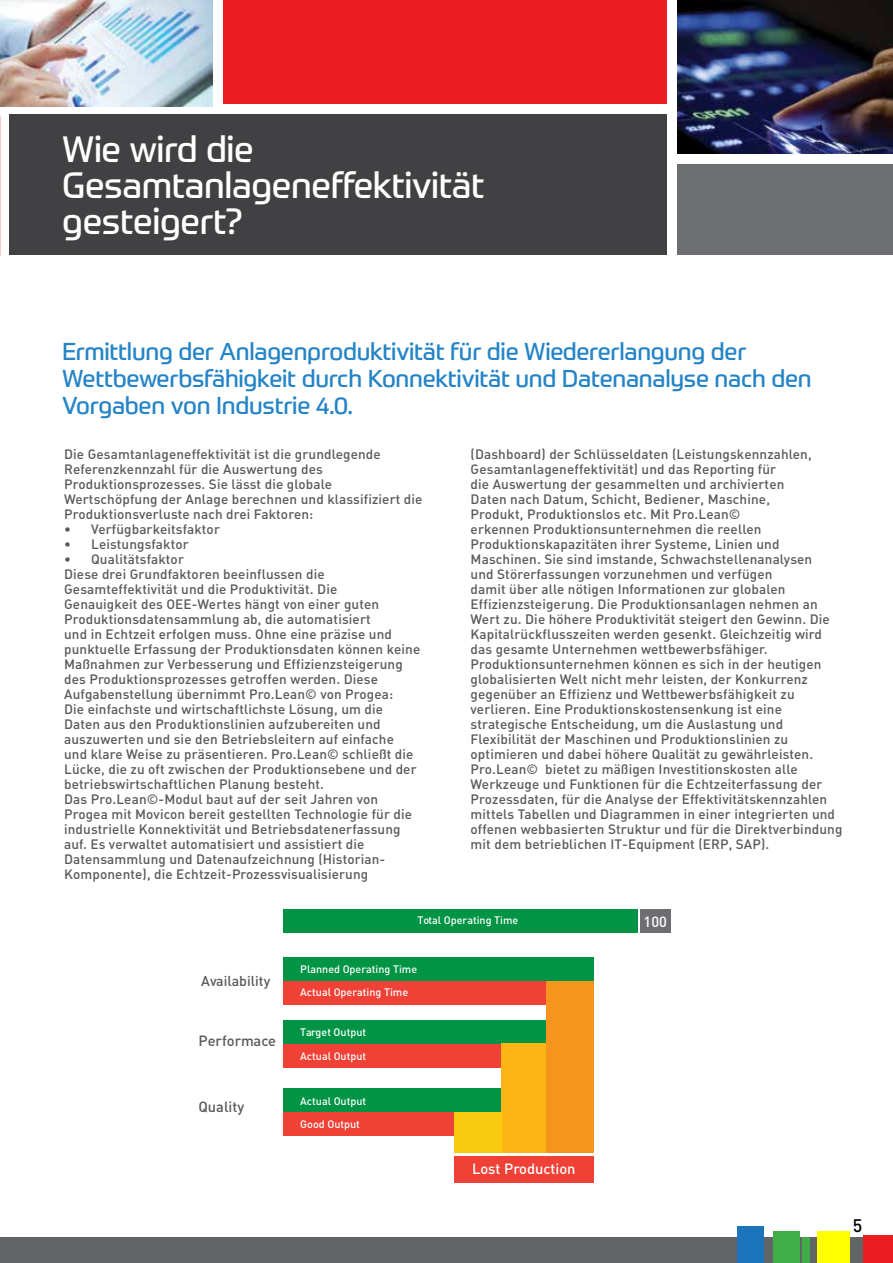
<style>
.page{position:relative;width:893px;height:1263px;background:#fff}
.page>*{position:absolute;margin:0;border:0;box-sizing:border-box;transform-origin:0 0}
.t1{font:36px/36px "Prometo";letter-spacing:-.01em;color:#fff}
.t2{font:24px/27px "Prometo";letter-spacing:-.01em;color:#2484c6}
.t3{font:18px "DIN Medium Alternate";color:#000}
.t4{font:500 14.7px "DIN";color:#58595b}
.t5{font:500 14.7px "DIN";color:#fff}
.t6{font:500 14.1px "DIN";color:#58595b}
.t7{font:13.5px/15px "DIN Medium Alternate";letter-spacing:.01em;color:#58595b}
.t8{font:500 10.8px "DIN";color:#fff}
</style>
<div class="page">
<div style="left:0;top:1237px;width:893px;height:26px;background:#636466"></div>
<div style="left:738px;top:1226px;width:26px;height:37px;background:#1c75bc"></div>
<div style="left:773px;top:1231px;width:26px;height:32px;background:#41ad49"></div>
<div style="left:802px;top:1237px;width:8px;height:26px;background:#41ad49"></div>
<div style="left:817px;top:1231px;width:33px;height:32px;background:#ff0"></div>
<div style="left:862px;top:1235px;width:31px;height:28px;background:#ed1d24"></div>
<div style="left:9px;top:114px;width:658px;height:141px;background:#414042"></div>
<div style="left:677px;top:165px;width:216px;height:90px;background:#6d6e71"></div>
<img style="left:0;top:0;width:213px;height:106px">
<div style="left:223px;top:0;width:444px;height:104px;background:#ed1d24"></div>
<img style="left:677px;top:0;width:216px;height:154px">
<div style="left:640px;top:909px;width:30px;height:24px;background:#6d6e71"></div>
<div style="left:454px;top:1157px;width:140px;height:26px;background:#ef4136"></div>
<div style="left:283px;top:909px;width:355px;height:24px;background:#009444"></div>
<div style="left:283px;top:957px;width:311px;height:24px;background:#009444"></div>
<div style="left:283px;top:1020px;width:264px;height:24px;background:#009444"></div>
<div style="left:283px;top:1112px;width:171px;height:24px;background:#ef4136"></div>
<div style="left:283px;top:1044px;width:218px;height:23px;background:#ef4136"></div>
<div style="left:283px;top:981px;width:264px;height:24px;background:#ef4136"></div>
<div style="left:283px;top:1088px;width:218px;height:24px;background:#009444"></div>
<div style="left:501px;top:1044px;width:47px;height:109px;background:#fcb515"></div>
<div style="left:547px;top:981px;width:47px;height:172px;background:#f7941e"></div>
<div style="left:454px;top:1112px;width:47px;height:41px;background:#f8ca10"></div>
<h1 class="t1" style="left:62px;top:130px;width:424px">Wie wird die<br>Gesamtanlageneffektivität gesteigert?</h1>
<h2 class="t2" style="left:62px;top:337px;width:751px">Ermittlung der Anlagenproduktivität für die Wiedererlangung der<br>Wettbewerbsfähigkeit durch Konnektivität und Datenanalyse nach den<br>Vorgaben von Industrie 4.0.</h2>
<p class="t7" style="left:64px;top:446px;width:360px">Die Gesamtanlageneffektivität ist die grundlegende Referenzkennzahl für die Auswertung des Produktionsprozesses. Sie lässt die globale Wertschöpfung der Anlage berechnen und klassifiziert die Produktionsverluste nach drei Faktoren:</p>
<p class="t7" style="left:64px;top:521px;width:157px">• Verfügbarkeitsfaktor</p>
<p class="t7" style="left:64px;top:536px;width:126px">• Leistungsfaktor</p>
<p class="t7" style="left:64px;top:551px;width:358px">• Qualitätsfaktor<br>Diese drei Grundfaktoren beeinflussen die Gesamteffektivität und die Produktivität. Die<br>Genauigkeit des OEE-Wertes hängt von einer guten Produktionsdatensammlung ab, die automatisiert<br>und in Echtzeit erfolgen muss. Ohne eine präzise und punktuelle Erfassung der Produktionsdaten können keine Maßnahmen zur Verbesserung und Effizienzsteigerung des Produktionsprozesses getroffen werden. Diese Aufgabenstellung übernimmt Pro.Lean© von Progea:<br>Die einfachste und wirtschaftlichste Lösung, um die Daten aus den Produktionslinien aufzubereiten und auszuwerten und sie den Betriebsleitern auf einfache und klare Weise zu präsentieren. Pro.Lean© schließt die Lücke, die zu oft zwischen der Produktionsebene und der betriebswirtschaftlichen Planung besteht.<br>Das Pro.Lean©-Modul baut auf der seit Jahren von Progea mit Movicon bereit gestellten Technologie für die industrielle Konnektivität und Betriebsdatenerfassung auf. Es verwaltet automatisiert und assistiert die Datensammlung und Datenaufzeichnung (Historian-Komponente), die Echtzeit-Prozessvisualisierung</p>
<p class="t7" style="left:471px;top:446px;width:373px">(Dashboard) der Schlüsseldaten (Leistungskennzahlen, Gesamtanlageneffektivität) und das Reporting für<br>die Auswertung der gesammelten und archivierten<br>Daten nach Datum, Schicht, Bediener, Maschine,<br>Produkt, Produktionslos etc. Mit Pro.Lean©<br>erkennen Produktionsunternehmen die reellen Produktionskapazitäten ihrer Systeme, Linien und Maschinen. Sie sind imstande, Schwachstellenanalysen<br>und Störerfassungen vorzunehmen und verfügen<br>damit über alle nötigen Informationen zur globalen Effizienzsteigerung. Die Produktionsanlagen nehmen an Wert zu. Die höhere Produktivität steigert den Gewinn. Die Kapitalrückflusszeiten werden gesenkt. Gleichzeitig wird das gesamte Unternehmen wettbewerbsfähiger.<br>Produktionsunternehmen können es sich in der heutigen globalisierten Welt nicht mehr leisten, der Konkurrenz gegenüber an Effizienz und Wettbewerbsfähigkeit zu verlieren. Eine Produktionskostensenkung ist eine strategische Entscheidung, um die Auslastung und Flexibilität der Maschinen und Produktionslinien zu optimieren und dabei höhere Qualität zu gewährleisten.<br>Pro.Lean© bietet zu mäßigen Investitionskosten alle Werkzeuge und Funktionen für die Echtzeiterfassung der Prozessdaten, für die Analyse der Effektivitätskennzahlen mittels Tabellen und Diagrammen in einer integrierten und offenen webbasierten Struktur und für die Direktverbindung mit dem betrieblichen IT-Equipment (ERP, SAP).</p>
<p class="t4" style="left:208px;top:971px;width:64px">vailability</p>
<p class="t6" style="left:201px;top:972px;width:71px">Availability</p>
<p class="t4" style="left:199px;top:1031px;width:79px">Performace</p>
<p class="t4" style="left:199px;top:1097px;width:47px">Quality</p>
<p class="t8" style="left:417px;top:913px;width:102px">Total Operating Time</p>
<p class="t8" style="left:300px;top:962px;width:118px">Planned Operating Time</p>
<p class="t8" style="left:300px;top:986px;width:109px">Actual Operating Time</p>
<p class="t8" style="left:300px;top:1025px;width:67px">Target Output</p>
<p class="t8" style="left:300px;top:1049px;width:67px">Actual Output</p>
<p class="t8" style="left:300px;top:1094px;width:67px">Actual Output</p>
<p class="t8" style="left:300px;top:1117px;width:61px">Good Output</p>
<p class="t5" style="left:472px;top:1159px;width:105px">Lost Production</p>
<p class="t5" style="left:644px;top:912px;width:25px">100</p>
<h3 class="t3" style="left:853px;top:1212px;width:11px">5</h3>
</div>
